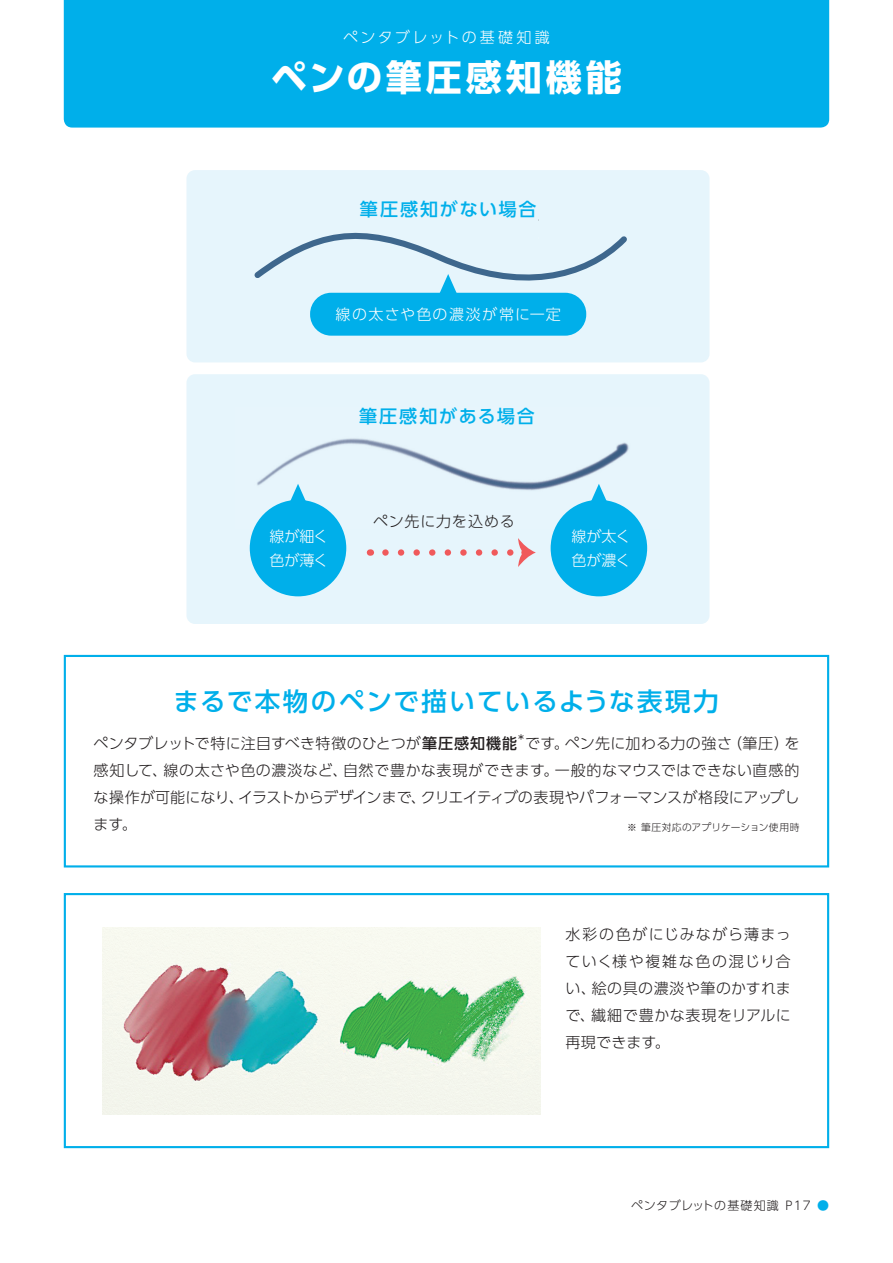
<style>
.page{position:relative;width:893px;height:1263px;background:#fff}
.page>*{position:absolute;margin:0;border:0;box-sizing:border-box;transform-origin:0 0}
.t1{font:700 36px "UD Shin Go Pro";letter-spacing:.11em;color:#fff}
.t2{font:500 25.5px "UD Shin Go Pro";letter-spacing:.09em;color:#00afea}
.t3{font:500 18px "UD Shin Go Pro";letter-spacing:.095em;color:#00afea}
.t4{font:300 15px/27px "UD Shin Go Pro";letter-spacing:.02em;color:#231f20;text-align:justify}
.t5{font:300 15px/24px "UD Shin Go Pro";color:#fff}
.t6{font:300 15px "UD Shin Go Pro";letter-spacing:.085em;color:#fff}
.t7{font:300 15px "UD Shin Go Pro";letter-spacing:.17em;color:#fff}
.t8{font:300 15px "UD Shin Go Pro";letter-spacing:.05em;color:#231f20}
.t9{font:300 12px "UD Shin Go Pro";letter-spacing:.065em;color:#231f20}
.t10{font:300 9.75px "UD Shin Go Pro";letter-spacing:.025em;color:#231f20}
.s1{font-weight:500}
.s2{color:#00afea}
</style>
<div class="page">
<div style="left:186px;top:170px;width:523px;height:192px;background:#e6f5fc;border-radius:9px"></div>
<div style="left:186px;top:374px;width:523px;height:250px;background:#e6f5fc;border-radius:9px"></div>
<div style="left:310px;top:293px;width:276px;height:43px;background:#00afea;border-radius:21px"></div>
<svg style="left:254px;top:220px;width:373px;height:81px"></svg>
<img style="left:253px;top:438px;width:390px;height:91px">
<div style="left:250px;top:500px;width:96px;height:96px;background:#00afea;border-radius:50%"></div>
<svg style="left:287px;top:484px;width:22px;height:17px"></svg>
<div style="left:551px;top:500px;width:96px;height:96px;background:#00afea;border-radius:50%"></div>
<svg style="left:588px;top:484px;width:22px;height:18px"></svg>
<svg style="left:385px;top:538px;width:151px;height:29px"></svg>
<div style="left:64px;top:0;width:765px;height:128px;background:#00afea"></div>
<div style="left:64px;top:655px;width:765px;height:212px;border:2px solid #00afea"></div>
<div style="left:64px;top:893px;width:765px;height:255px;border:2px solid #00afea"></div>
<img style="left:102px;top:927px;width:438px;height:187px">
<p class="t7" style="left:343px;top:25px;width:208px">ペンタブレットの基礎知識</p>
<h1 class="t1" style="left:271px;top:48px;width:352px">ペンの筆圧感知機能</h1>
<p class="t3" style="left:360px;top:194px;width:178px">筆圧感知がない場合</p>
<p class="t6" style="left:336px;top:302px;width:227px">線の太さや色の濃淡が常に一定</p>
<p class="t3" style="left:359px;top:401px;width:177px">筆圧感知がある場合</p>
<p class="t5" style="left:269px;top:524px;width:60px">線が細く色が薄く</p>
<p class="t8" style="left:373px;top:509px;width:143px">ペン先に力を込める</p>
<p class="t5" style="left:572px;top:524px;width:60px">線が太く色が濃く</p>
<h2 class="t2" style="left:173px;top:681px;width:547px">まるで本物のペンで描いているような表現力</h2>
<p class="t4" style="left:94px;top:729px;width:707px">ペンタブレットで特に注目すべき特徴のひとつが<span class="s1">筆圧感知機能</span>*です。ペン先に加わる力の強さ（筆圧）を感知して、線の太さや色の濃淡など、自然で豊かな表現ができます。一般的なマウスではできない直感的な操作が可能になり、イラストからデザインまで、クリエイティブの表現やパフォーマンスが格段にアップします。</p>
<p class="t10" style="left:627px;top:819px;width:174px">※ 筆圧対応のアプリケーション使用時</p>
<p class="t4" style="left:566px;top:920px;width:227px">水彩の色がにじみながら薄まっていく様や複雑な色の混じり合い、絵の具の濃淡や筆のかすれまで、繊細で豊かな表現をリアルに再現できます。</p>
<p class="t9" style="left:631px;top:1195px;width:200px">ペンタブレットの基礎知識 P17 <span class="s2">●</span></p>
</div>
